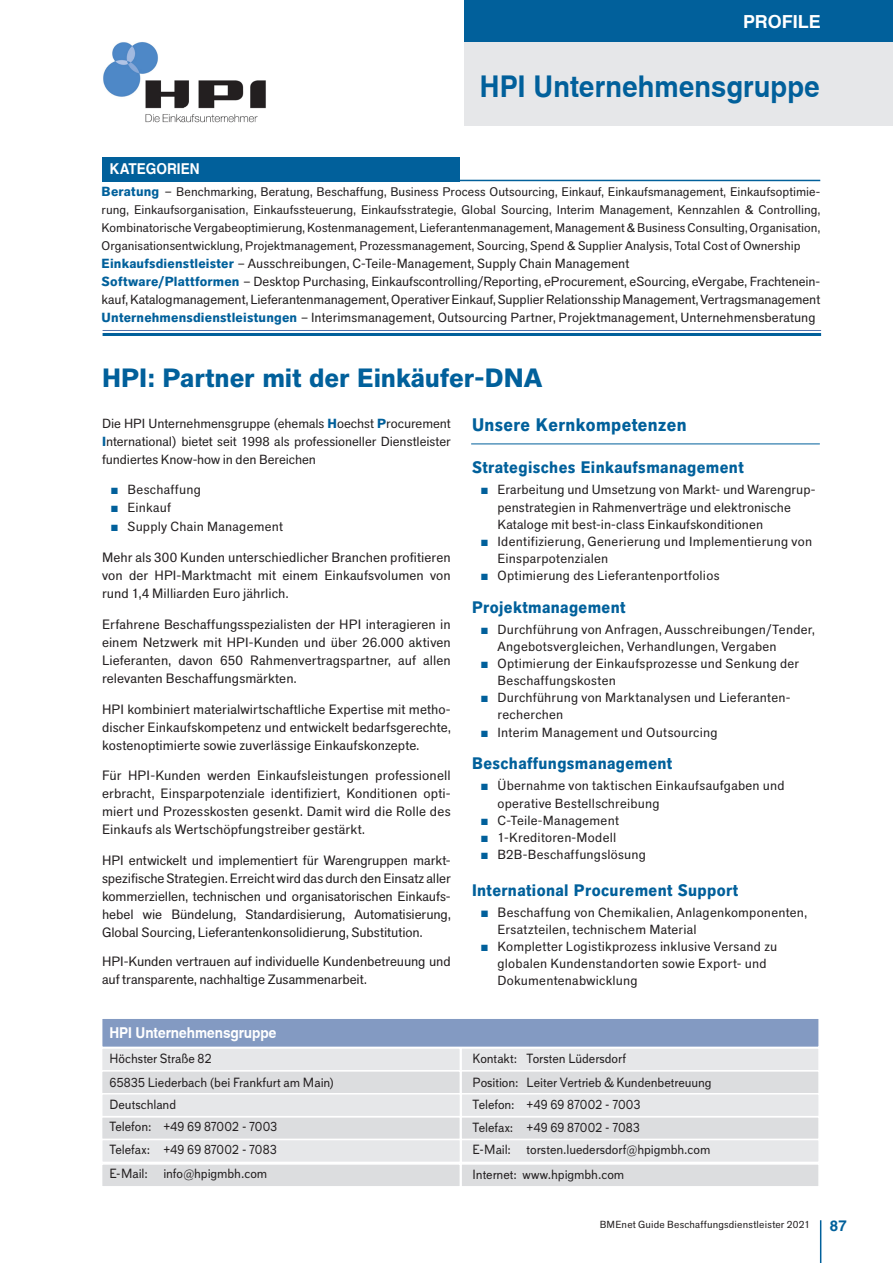
<style>
.page{position:relative;width:893px;height:1263px;background:#fff}
.page>*{position:absolute;margin:0;border:0;box-sizing:border-box;transform-origin:0 0}
.Naslov_Firmenprofil{font:700 30px "Swansea";letter-spacing:.005em;color:#01609b;scale:.91 1}
.tekst{font:700 condensed 26.25px "Akzid Grtsk Next";letter-spacing:-.005em;color:#01609b;scale:1.19 1}
.naslovi_teksta{font:700 condensed 18px "Akzid Grtsk Next";letter-spacing:.02em;color:#01609b;scale:1.12 1}
.t1{font:700 18px "Swansea";letter-spacing:-.005em;color:#fff}
.naslovi_teksta-2{font:700 condensed 16.5px "Akzid Grtsk Next";letter-spacing:.02em;color:#01609b;scale:1.12 1}
.tekst_layout{font:700 15px "Swansea";color:#fff;scale:.91 1}
.t2{font:700 15px "Swansea";color:#01609b}
.tekst-2{font:condensed 13.35px/18px "Akzid Grtsk Next";letter-spacing:.005em;color:#231f20;text-align:justify;scale:1.19 1}
.FIRMENDATEN{font:13.35px "Armitage";letter-spacing:-.005em;color:#231f20;scale:.91 1}
.Kategorien_style{font:condensed 13.05px/17.1px "Akzid Grtsk Next";letter-spacing:.015em;color:#231f20;scale:1.19 1}
.tekst-3{font:condensed 13.05px/18px "Akzid Grtsk Next";color:#231f20;text-align:justify;scale:1.19 1}
.Kategorien_style-2{font:condensed 12.3px/18px "Akzid Grtsk Next";letter-spacing:.005em;color:#231f20;text-align:justify;scale:1.19 1}
.t3{font:condensed 10.2px "Akzid Grtsk Next";letter-spacing:.02em;color:#231f20;scale:1.19 1}
.s1{font-weight:700;font-size:13.05px;color:#01609b}
.s2{font-size:13.05px}
.s3{font-weight:700;color:#01609b}
.s4{font-family:"Arial";font-stretch:normal;font-size:13.5px;color:#01609b}
.s5{font-family:"Arial";font-stretch:normal;font-size:13.8px;color:#01609b}
.s6{font-size:13.35px}
</style>
<div class="page">
<div style="left:464px;top:42px;width:429px;height:84px;background:#e6e7e9"></div>
<div style="left:464px;top:0;width:429px;height:42px;background:#01609b"></div>
<hr style="left:820px;top:1220px;width:1px;height:43px;background:#01609b">
<div style="left:101px;top:1017px;width:719px;height:31px;background:#839ac2;border:2px solid #fff"></div>
<div style="left:101px;top:1047px;width:360px;height:24px;background:#e6e7e9;border:2px solid #fff"></div>
<div style="left:460px;top:1047px;width:360px;height:24px;background:#e6e7e9;border:2px solid #fff"></div>
<div style="left:101px;top:1070px;width:360px;height:24px;background:#dcdddf;border:2px solid #fff"></div>
<div style="left:101px;top:1116px;width:360px;height:24px;background:#dcdddf;border:2px solid #fff"></div>
<div style="left:101px;top:1163px;width:360px;height:24px;background:#dcdddf;border:2px solid #fff"></div>
<div style="left:460px;top:1070px;width:360px;height:24px;background:#dcdddf;border:2px solid #fff"></div>
<div style="left:460px;top:1116px;width:360px;height:24px;background:#dcdddf;border:2px solid #fff"></div>
<div style="left:460px;top:1163px;width:360px;height:24px;background:#dcdddf;border:2px solid #fff"></div>
<div style="left:101px;top:1093px;width:360px;height:24px;background:#e6e7e9;border:2px solid #fff"></div>
<div style="left:101px;top:1139px;width:360px;height:24px;background:#e6e7e9;border:2px solid #fff"></div>
<div style="left:460px;top:1093px;width:360px;height:24px;background:#e6e7e9;border:2px solid #fff"></div>
<div style="left:460px;top:1139px;width:360px;height:24px;background:#e6e7e9;border:2px solid #fff"></div>
<img style="left:103px;top:42px;width:163px;height:81px">
<div style="left:102px;top:157px;width:358px;height:24px;background:#01609b"></div>
<hr style="left:460px;top:180px;width:360px;height:1px;background:#01609b">
<hr style="left:103px;top:330px;width:718px;height:1px;background:#5172aa">
<hr style="left:103px;top:333px;width:718px;height:3px;background:#01609b">
<hr style="left:471px;top:443px;width:349px;height:1px;background:#01609b">
<h3 class="t1" style="left:743px;top:11px;width:79px">PROFILE</h3>
<p class="Naslov_Firmenprofil" style="left:480px;top:68px;width:375px">HPI Unternehmensgruppe</p>
<p class="tekst_layout" style="left:109px;top:159px;width:101px">KATEGORIEN</p>
<p class="Kategorien_style-2" style="left:102px;top:183px;width:605px"><span class="s1">Beratung</span> <span class="s2">–</span> Benchmarking, Beratung, Beschaffung, Business Process Outsourcing, Einkauf, Einkaufsmanagement, Einkaufsoptimie&shy;rung, Einkaufsorganisation, Einkaufssteuerung, Einkaufsstrategie, Global Sourcing, Interim Management, Kennzahlen &amp; Controlling, Kombinatorische Vergabeoptimierung, Kostenmanagement, Lieferantenmanagement, Management &amp; Business Consulting, Organisation, Organisationsentwicklung, Projektmanagement, Prozessmanagement, Sourcing, Spend &amp; Supplier Analysis, Total Cost of Ownership</p>
<p class="Kategorien_style" style="left:102px;top:256px;width:445px"><span class="s3">Einkaufsdienstleister</span> – Ausschreibungen, C-Teile-Management, Supply Chain Management</p>
<p class="Kategorien_style" style="left:102px;top:273px;width:605px;line-height:18px"><span class="s3">Software/Plattformen</span> – Desktop Purchasing, Einkaufscontrolling/Reporting, eProcurement, eSourcing, eVergabe, Frachtenein&shy;kauf, Katalogmanagement, Lieferantenmanagement, Operativer Einkauf, Supplier Relationsship Management, Vertragsmanagement</p>
<p class="Kategorien_style" style="left:102px;top:310px;width:601px"><span class="s3">Unternehmensdienstleistungen</span> – Interimsmanagement, Outsourcing Partner, Projektmanagement, Unternehmensberatung</p>
<p class="tekst" style="left:102px;top:362px;width:372px">HPI: Partner mit der Einkäufer-DNA</p>
<p class="tekst-3" style="left:102px;top:414px;width:294px">Die HPI Unternehmensgruppe (ehemals <span class="s3">H</span>oechst <span class="s3">P</span>rocurement <span class="s3">I</span>nternational) bietet seit 1998 als professioneller Dienstleister fundiertes Know-how in den Bereichen</p>
<p class="Kategorien_style" style="left:111px;top:481px;width:77px"><span class="s4">■</span> Beschaffung</p>
<p class="Kategorien_style" style="left:111px;top:499px;width:52px"><span class="s4">■</span> Einkauf</p>
<p class="Kategorien_style" style="left:111px;top:518px;width:147px"><span class="s4">■</span> Supply Chain Management</p>
<p class="tekst-2" style="left:102px;top:548px;width:294px">Mehr als 300 Kunden unterschiedlicher Branchen profitieren von der HPI-Marktmacht mit einem Einkaufsvolumen von rund 1,4 Milliarden Euro jährlich.</p>
<p class="tekst-2" style="left:102px;top:615px;width:295px">Erfahrene Beschaffungsspezialisten der HPI interagieren in einem Netzwerk mit HPI-Kunden und über 26.000 aktiven Lieferanten, davon 650 Rahmenvertragspartner, auf allen relevanten Beschaffungsmärkten.</p>
<p class="tekst-2" style="left:102px;top:700px;width:295px">HPI kombiniert materialwirtschaftliche Expertise mit metho&shy;discher Einkaufskompetenz und entwickelt bedarfsgerechte, kostenoptimierte sowie zuverlässige Einkaufskonzepte.</p>
<p class="tekst-2" style="left:102px;top:767px;width:294px">Für HPI-Kunden werden Einkaufsleistungen professionell erbracht, Einsparpotenziale identifiziert, Konditionen opti&shy;miert und Prozesskosten gesenkt. Damit wird die Rolle des Einkaufs als Wertschöpfungstreiber gestärkt.</p>
<p class="tekst-2" style="left:102px;top:851px;width:294px">HPI entwickelt und implementiert für Warengruppen markt&shy;spezifische Strategien. Erreicht wird das durch den Einsatz aller kommerziellen, technischen und organisatorischen Einkaufs&shy;hebel wie Bündelung, Standardisierung, Automatisierung, Global Sourcing, Lieferantenkonsolidierung, Substitution.</p>
<p class="tekst-2" style="left:102px;top:953px;width:294px">HPI-Kunden vertrauen auf individuelle Kundenbetreuung und auf transparente, nachhaltige Zusammenarbeit.</p>
<p class="naslovi_teksta" style="left:472px;top:414px;width:193px">Unsere Kernkompetenzen</p>
<p class="naslovi_teksta-2" style="left:472px;top:458px;width:244px">Strategisches Einkaufsmanagement</p>
<p class="Kategorien_style" style="left:497px;top:481px;width:269px;text-indent:-17px"><span class="s4">■</span> Erarbeitung und Umsetzung von Markt- und Warengrup&shy;penstrategien in Rahmenverträge und elektronische<br>Kataloge mit best-in-class Einkaufskonditionen</p>
<p class="Kategorien_style" style="left:497px;top:533px;width:266px;text-indent:-17px"><span class="s4">■</span> Identifizierung, Generierung und Implementierung von<br>Einsparpotenzialen</p>
<p class="Kategorien_style" style="left:480px;top:567px;width:202px"><span class="s4">■</span> Optimierung des Lieferantenportfolios</p>
<p class="naslovi_teksta-2" style="left:472px;top:597px;width:139px">Projektmanagement</p>
<p class="Kategorien_style" style="left:497px;top:621px;width:268px;text-indent:-17px"><span class="s4">■</span> Durchführung von Anfragen, Ausschreibungen/Tender,<br>Angebotsvergleichen, Verhandlungen, Vergaben</p>
<p class="Kategorien_style" style="left:497px;top:655px;width:255px;text-indent:-17px"><span class="s4">■</span> Optimierung der Einkaufsprozesse und Senkung der<br>Beschaffungskosten</p>
<p class="Kategorien_style" style="left:497px;top:689px;width:248px;text-indent:-17px"><span class="s4">■</span> Durchführung von Marktanalysen und Lieferanten&shy;recherchen</p>
<p class="Kategorien_style" style="left:480px;top:723px;width:201px"><span class="s4">■</span> Interim Management und Outsourcing</p>
<p class="naslovi_teksta-2" style="left:472px;top:754px;width:180px">Beschaffungsmanagement</p>
<p class="Kategorien_style" style="left:497px;top:777px;width:243px;text-indent:-17px"><span class="s4">■</span> Übernahme von taktischen Einkaufsaufgaben und operative Bestellschreibung</p>
<p class="Kategorien_style" style="left:480px;top:812px;width:118px"><span class="s4">■</span> C-Teile-Management</p>
<p class="Kategorien_style" style="left:480px;top:829px;width:116px"><span class="s4">■</span> 1-Kreditoren-Modell</p>
<p class="Kategorien_style" style="left:480px;top:846px;width:141px"><span class="s4">■</span> B2B-Beschaffungslösung</p>
<p class="naslovi_teksta-2" style="left:472px;top:880px;width:239px">International Procurement Support</p>
<p class="Kategorien_style" style="left:497px;top:904px;width:262px;text-indent:-17px"><span class="s5">■</span> <span class="s6">B</span>eschaffung von Chemikalien, Anlagenkomponenten,<br>Ersatzteilen, technischem Material</p>
<p class="Kategorien_style" style="left:497px;top:938px;width:237px;text-indent:-17px"><span class="s4">■</span> Kompletter Logistikprozess inklusive Versand zu globalen Kundenstandorten sowie Export- und<br>Dokumentenabwicklung</p>
<p class="tekst_layout" style="left:109px;top:1023px;width:185px">HPI Unternehmensgruppe</p>
<p class="FIRMENDATEN" style="left:109px;top:1051px;width:114px">Höchster Straße 82</p>
<p class="FIRMENDATEN" style="left:473px;top:1051px;width:170px">Kontakt: Torsten Lüdersdorf</p>
<p class="FIRMENDATEN" style="left:109px;top:1074px;width:248px">65835 Liederbach (bei Frankfurt am Main)</p>
<p class="FIRMENDATEN" style="left:473px;top:1074px;width:264px">Position: Leiter Vertrieb &amp; Kundenbetreuung</p>
<p class="FIRMENDATEN" style="left:473px;top:1119px;width:185px">Telefax: +49 69 87002 - 7083</p>
<p class="FIRMENDATEN" style="left:473px;top:1166px;width:168px">Internet: www.hpigmbh.com</p>
<p class="FIRMENDATEN" style="left:473px;top:1097px;width:186px">Telefon: +49 69 87002 - 7003</p>
<p class="FIRMENDATEN" style="left:473px;top:1142px;width:263px">E-Mail: torsten.luedersdorf@hpigmbh.com</p>
<p class="FIRMENDATEN" style="left:109px;top:1097px;width:75px">Deutschland</p>
<p class="FIRMENDATEN" style="left:109px;top:1118px;width:186px">Telefon: +49 69 87002 - 7003</p>
<p class="FIRMENDATEN" style="left:109px;top:1165px;width:175px">E-Mail: info@hpigmbh.com</p>
<p class="FIRMENDATEN" style="left:109px;top:1141px;width:185px">Telefax: +49 69 87002 - 7083</p>
<p class="t3" style="left:600px;top:1219px;width:178px">BMEnet Guide Beschaffungsdienstleister 2021</p>
<p class="t2" style="left:830px;top:1217px;width:18px">87</p>
</div>
